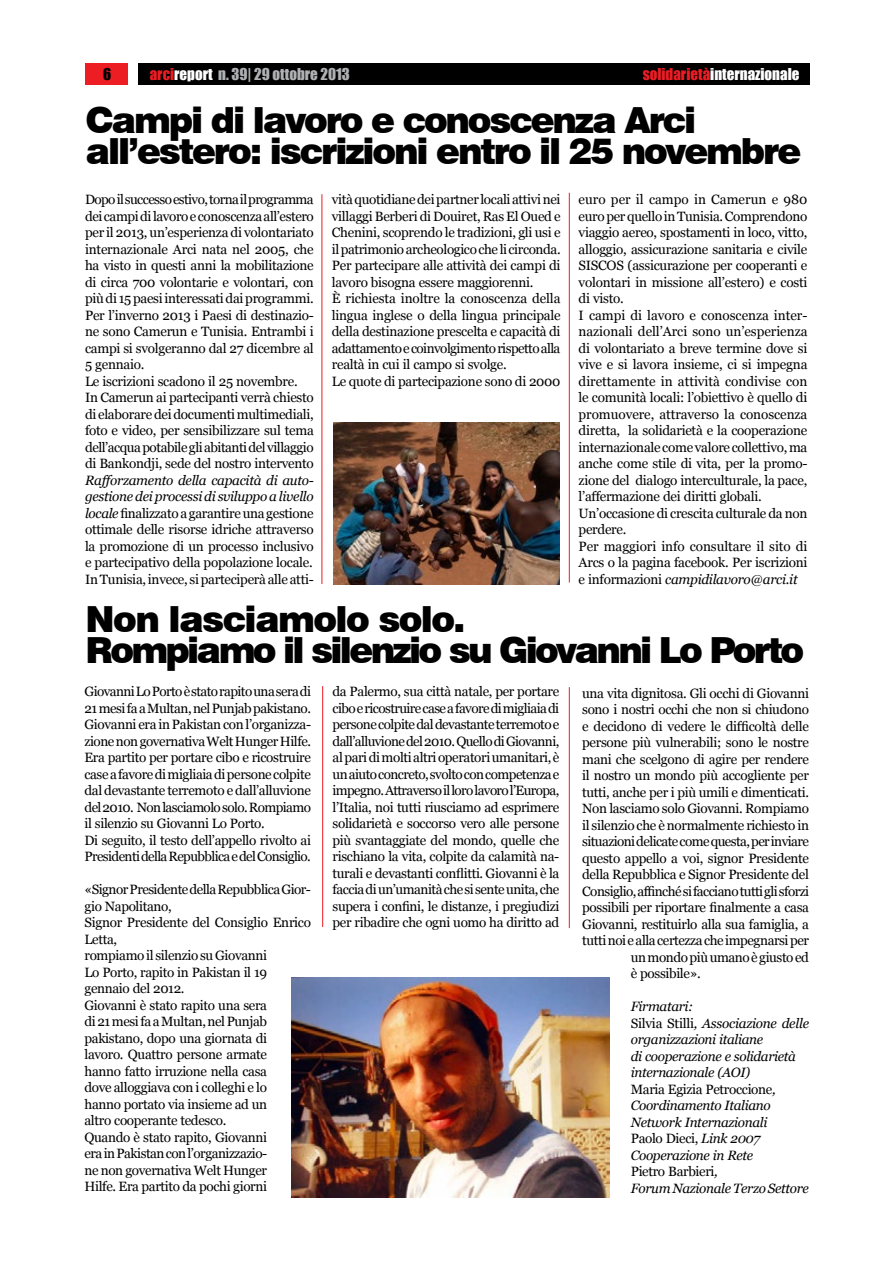
<style>
.page{position:relative;width:893px;height:1263px;background:#fff}
.page>*{position:absolute;margin:0;border:0;box-sizing:border-box;transform-origin:0 0}
.t1{font:900 36px/31.5px "Swiss 721 BT";letter-spacing:-.06em;color:#000}
.t2{font:15px "Impact";color:#afb1b4}
.t3{font:15px "Impact";color:#fff}
.t4{font:15px "Impact";color:#000}
.t5{font:13.5px/16.5px "Georgia";letter-spacing:-.025em;color:#000}
.t6{font:italic 13.5px/16.5px "Georgia";letter-spacing:-.025em;color:#000}
.t7{font:13.5px "Georgia";letter-spacing:-.045em;color:#000}
.s1{color:#ed1d24}
.s2{color:#fff}
.s3{font-style:italic}
.s4{font-style:normal}
</style>
<div class="page">
<div style="left:138px;top:64px;width:672px;height:21px;background:#000"></div>
<div style="left:85px;top:64px;width:43px;height:21px;background:#ed1d24"></div>
<img style="left:333px;top:422px;width:227px;height:162px">
<img style="left:291px;top:977px;width:319px;height:220px">
<hr style="left:322px;top:194px;width:1px;height:390px;background:#ed1d24">
<hr style="left:569px;top:193px;width:1px;height:390px;background:#ed1d24">
<hr style="left:322px;top:686px;width:1px;height:241px;background:#ed1d24">
<hr style="left:569px;top:687px;width:1px;height:241px;background:#ed1d24">
<p class="t4" style="left:103px;top:62px;width:10px">6</p>
<p class="t2" style="left:150px;top:62px;width:201px"><span class="s1">arci</span><span class="s2">report</span> n. 39| 29 ottobre 2013</p>
<p class="t3" style="left:643px;top:62px;width:158px"><span class="s1">solidarietà</span>internazionale</p>
<h1 class="t1" style="left:86px;top:104px;width:717px">Campi di lavoro e conoscenza Arci all’estero: iscrizioni entro il 25 novembre</h1>
<p class="t5" style="left:85px;top:192px;width:230px">Dopo il successo estivo, torna il programma dei campi di lavoro e conoscenza all’estero per il 2013, un’esperienza di volontariato internazionale Arci nata nel 2005, che ha visto in questi anni la mobilitazione di circa 700 volontarie e volontari, con più di 15 paesi interessati dai programmi.<br>Per l’inverno 2013 i Paesi di destinazio&shy;ne sono Camerun e Tunisia. Entrambi i campi si svolgeranno dal 27 dicembre al 5 gennaio.<br>Le iscrizioni scadono il 25 novembre.<br>In Camerun ai partecipanti verrà chiesto di elaborare dei documenti multimediali, foto e video, per sensibilizzare sul tema dell’acqua potabile gli abitanti del villaggio di Bankondji, sede del nostro intervento</p>
<p class="t5" style="left:85px;top:472px;width:230px;text-align:justify"><span class="s3">Rafforzamento della capacità di auto&shy;gestione dei processi di sviluppo a livello locale</span> finalizzato a garantire una gestione ottimale delle risorse idriche attraverso la promozione di un processo inclusivo e partecipativo della popolazione locale.<br>In Tunisia, invece, si parteciperà alle atti-</p>
<p class="t5" style="left:332px;top:192px;width:230px">vità quotidiane dei partner locali attivi nei villaggi Berberi di Douiret, Ras El Oued e Chenini, scoprendo le tradizioni, gli usi e il patrimonio archeologico che li circonda.<br>Per partecipare alle attività dei campi di lavoro bisogna essere maggiorenni.<br>È richiesta inoltre la conoscenza della lingua inglese o della lingua principale della destinazione prescelta e capacità di adattamento e coinvolgimento rispetto alla realtà in cui il campo si svolge.<br>Le quote di partecipazione sono di 2000</p>
<p class="t5" style="left:579px;top:192px;width:230px">euro per il campo in Camerun e 980 euro per quello in Tunisia. Comprendono viaggio aereo, spostamenti in loco, vitto, alloggio, assicurazione sanitaria e civile SISCOS (assicurazione per cooperanti e volontari in missione all’estero) e costi di visto.<br>I campi di lavoro e conoscenza inter&shy;nazionali dell’Arci sono un’esperienza di volontariato a breve termine dove si vive e si lavora insieme, ci si impegna direttamente in attività condivise con le comunità locali: l’obiettivo è quello di promuovere, attraverso la conoscenza diretta, la solidarietà e la cooperazione internazionale come valore collettivo, ma anche come stile di vita, per la promo&shy;zione del dialogo interculturale, la pace, l’affermazione dei diritti globali.<br>Un’occasione di crescita culturale da non perdere.<br>Per maggiori info consultare il sito di Arcs o la pagina facebook. Per iscrizioni e informazioni <span class="s3">campidilavoro@arci.it</span></p>
<h1 class="t1" style="left:86px;top:603px;width:720px">Non lasciamolo solo.<br>Rompiamo il silenzio su Giovanni Lo Porto</h1>
<p class="t5" style="left:85px;top:684px;width:228px">Giovanni Lo Porto è stato rapito una sera di 21 mesi fa a Multan, nel Punjab pakistano.<br>Giovanni era in Pakistan con l’organizza&shy;zione non governativa Welt Hunger Hilfe.<br>Era partito per portare cibo e ricostruire case a favore di migliaia di persone colpite dal devastante terremoto e dall’alluvione del 2010. Non lasciamolo solo. Rompiamo il silenzio su Giovanni Lo Porto.<br>Di seguito, il testo dell’appello rivolto ai Presidenti della Repubblica e del Consiglio.</p>
<p class="t5" style="left:85px;top:882px;width:228px">«Signor Presidente della Repubblica Gior&shy;gio Napolitano,<br>Signor Presidente del Consiglio Enrico<br>Letta,<br>rompiamo il silenzio su Giovanni<br>Lo Porto, rapito in Pakistan il 19 gennaio del 2012.<br>Giovanni è stato rapito una sera<br>di 21 mesi fa a Multan, nel Punjab pakistano, dopo una giornata di<br>lavoro. Quattro persone armate<br>hanno fatto irruzione nella casa<br>dove alloggiava con i colleghi e lo<br>hanno portato via insieme ad un<br>altro cooperante tedesco.<br>Quando è stato rapito, Giovanni<br>era in Pakistan con l’organizzazio-<br>ne non governativa Welt Hunger<br>Hilfe. Era partito da pochi giorni</p>
<p class="t5" style="left:333px;top:683px;width:228px;text-align:justify">da Palermo, sua città natale, per portare cibo e ricostruire case a favore di migliaia di persone colpite dal devastante terremoto e dall’alluvione del 2010. Quello di Giovanni, al pari di molti altri operatori umanitari, è un aiuto concreto, svolto con competenza e impegno. Attraverso il loro lavoro l’Europa, l’Italia, noi tutti riusciamo ad esprimere solidarietà e soccorso vero alle persone più svantaggiate del mondo, quelle che rischiano la vita, colpite da calamità na&shy;turali e devastanti conflitti. Giovanni è la faccia di un’umanità che si sente unita, che supera i confini, le distanze, i pregiudizi per ribadire che ogni uomo ha diritto ad</p>
<p class="t5" style="left:582px;top:685px;width:228px">una vita dignitosa. Gli occhi di Giovanni</p>
<p class="t5" style="left:582px;top:701px;width:228px">sono i nostri occhi che non si chiudono</p>
<p class="t5" style="left:582px;top:718px;width:228px">e decidono di vedere le difficoltà delle</p>
<p class="t5" style="left:582px;top:734px;width:228px">persone più vulnerabili; sono le nostre</p>
<p class="t5" style="left:582px;top:751px;width:228px">mani che scelgono di agire per rendere</p>
<p class="t5" style="left:582px;top:767px;width:228px">il nostro un mondo più accogliente per</p>
<p class="t5" style="left:582px;top:784px;width:228px">tutti, anche per i più umili e dimenticati.</p>
<p class="t5" style="left:582px;top:800px;width:228px">Non lasciamo solo Giovanni. Rompiamo</p>
<p class="t5" style="left:582px;top:817px;width:228px">il silenzio che è normalmente richiesto in</p>
<p class="t7" style="left:582px;top:833px;width:228px">situazioni delicate come questa, per inviare</p>
<p class="t5" style="left:582px;top:850px;width:228px">questo appello a voi, signor Presidente</p>
<p class="t5" style="left:582px;top:866px;width:228px">della Repubblica e Signor Presidente del</p>
<p class="t5" style="left:582px;top:883px;width:228px">Consiglio, affinché si facciano tutti gli sforzi</p>
<p class="t5" style="left:582px;top:899px;width:228px">possibili per riportare finalmente a casa</p>
<p class="t5" style="left:582px;top:916px;width:228px">Giovanni, restituirlo alla sua famiglia, a</p>
<p class="t5" style="left:582px;top:932px;width:228px">tutti noi e alla certezza che impegnarsi per</p>
<p class="t5" style="left:631px;top:949px;width:180px">un mondo più umano è giusto ed</p>
<p class="t5" style="left:631px;top:965px;width:72px">è possibile».</p>
<p class="t6" style="left:631px;top:998px;width:180px">Firmatari:<br><span class="s4">Silvia Stilli</span>, Associazione delle organizzazioni italiane<br>di cooperazione e solidarietà internazionale (AOI)<br><span class="s4">Maria Egizia Petroccione</span>,<br>Coordinamento Italiano<br>Network Internazionali<br><span class="s4">Paolo Dieci,</span> Link 2007<br>Cooperazione in Rete<br><span class="s4">Pietro Barbieri</span>,<br>Forum Nazionale Terzo Settore</p>
</div>
